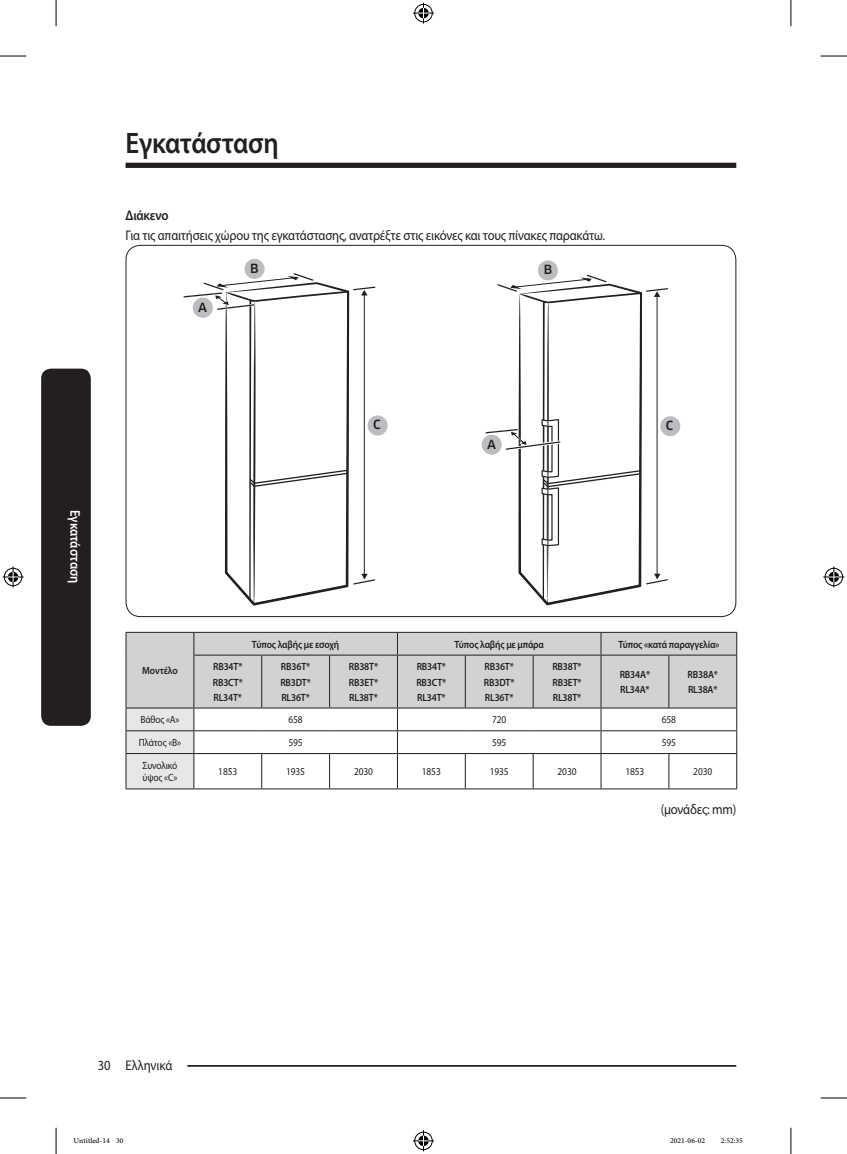
<style>
.page{position:relative;width:847px;height:1154px;background:#fff}
.page>*{position:absolute;margin:0;border:0;box-sizing:border-box;transform-origin:0 0}
.t1{font:600 29.75px "Myriad Pro";letter-spacing:-.01em;color:#231f20;scale:.9 1}
.t2{font:14px "Myriad Pro";letter-spacing:-.015em;color:#231f20;scale:.9 1}
.t3{font:600 14px "Myriad Pro";color:#fff;scale:.9 1}
.t4{font:600 14px "Myriad Pro";letter-spacing:-.015em;color:#231f20;scale:.9 1}
.t5{font:500 12.42px "Samsung Clan Pro";color:#231f20}
.t6{font:600 10.5px/15px "Myriad Pro";letter-spacing:-.015em;color:#231f20;text-align:justify;scale:.9 1}
.t7{font:10.5px/12.6px "Myriad Pro";letter-spacing:-.015em;color:#231f20;scale:.9 1}
.t8{font:10.5px "Adobe Arabic";color:#000}
</style>
<div class="page">
<div style="left:125px;top:163px;width:611px;height:5px;background:#231f20"></div>
<hr style="left:125px;top:1065px;width:611px;height:2px;background:#231f20">
<div style="left:111px;top:1055px;width:76px;height:17px;background:#fff"></div>
<div style="left:41px;top:369px;width:50px;height:357px;background:#231f20;border-radius:10px"></div>
<svg style="left:485px;top:273px;width:183px;height:331px"></svg>
<svg style="left:183px;top:271px;width:194px;height:333px"></svg>
<div style="left:537px;top:260px;width:20px;height:20px;background:#bcbdc0;border-radius:50%"></div>
<div style="left:660px;top:416px;width:20px;height:20px;background:#bcbdc0;border-radius:50%"></div>
<div style="left:481px;top:435px;width:20px;height:20px;background:#bcbdc0;border-radius:50%"></div>
<div style="left:193px;top:298px;width:20px;height:20px;background:#bcbdc0;border-radius:50%"></div>
<div style="left:244px;top:259px;width:20px;height:20px;background:#bcbdc0;border-radius:50%"></div>
<div style="left:367px;top:415px;width:20px;height:20px;background:#bcbdc0;border-radius:50%"></div>
<div style="left:126px;top:633px;width:610px;height:74px;background:#d1d2d4"></div>
<hr style="left:125px;top:632px;width:69px;height:1px;background:#231f20">
<svg style="left:125px;top:633px;width:1px;height:22px"></svg>
<hr style="left:194px;top:632px;width:67px;height:1px;background:#231f20">
<svg style="left:193px;top:633px;width:1px;height:22px"></svg>
<hr style="left:261px;top:632px;width:68px;height:1px;background:#231f20">
<hr style="left:329px;top:632px;width:68px;height:1px;background:#231f20">
<hr style="left:397px;top:632px;width:68px;height:1px;background:#231f20">
<svg style="left:397px;top:633px;width:1px;height:22px"></svg>
<hr style="left:465px;top:632px;width:68px;height:1px;background:#231f20">
<hr style="left:533px;top:632px;width:67px;height:1px;background:#231f20">
<hr style="left:600px;top:632px;width:68px;height:1px;background:#231f20">
<svg style="left:600px;top:633px;width:1px;height:22px"></svg>
<hr style="left:668px;top:632px;width:68px;height:1px;background:#231f20">
<svg style="left:736px;top:633px;width:1px;height:22px"></svg>
<hr style="left:125px;top:655px;width:1px;height:52px;background:#231f20">
<hr style="left:193px;top:655px;width:68px;height:1px;background:#231f20">
<hr style="left:193px;top:655px;width:1px;height:52px;background:#231f20">
<hr style="left:261px;top:655px;width:68px;height:1px;background:#231f20">
<hr style="left:261px;top:655px;width:1px;height:52px;background:#231f20">
<hr style="left:329px;top:655px;width:68px;height:1px;background:#231f20">
<hr style="left:329px;top:655px;width:1px;height:52px;background:#231f20">
<hr style="left:397px;top:655px;width:68px;height:1px;background:#231f20">
<hr style="left:397px;top:655px;width:1px;height:52px;background:#231f20">
<hr style="left:465px;top:655px;width:68px;height:1px;background:#231f20">
<hr style="left:464px;top:655px;width:1px;height:52px;background:#231f20">
<hr style="left:533px;top:655px;width:67px;height:1px;background:#231f20">
<hr style="left:532px;top:655px;width:1px;height:52px;background:#231f20">
<hr style="left:600px;top:655px;width:68px;height:1px;background:#231f20">
<hr style="left:600px;top:655px;width:1px;height:52px;background:#231f20">
<hr style="left:668px;top:655px;width:68px;height:1px;background:#231f20">
<hr style="left:668px;top:655px;width:1px;height:52px;background:#231f20">
<hr style="left:736px;top:655px;width:1px;height:52px;background:#231f20">
<hr style="left:125px;top:707px;width:69px;height:1px;background:#231f20">
<hr style="left:194px;top:707px;width:67px;height:1px;background:#231f20">
<hr style="left:261px;top:707px;width:68px;height:1px;background:#231f20">
<hr style="left:329px;top:707px;width:68px;height:1px;background:#231f20">
<hr style="left:397px;top:707px;width:68px;height:1px;background:#231f20">
<hr style="left:465px;top:707px;width:68px;height:1px;background:#231f20">
<hr style="left:533px;top:707px;width:67px;height:1px;background:#231f20">
<hr style="left:600px;top:707px;width:68px;height:1px;background:#231f20">
<hr style="left:668px;top:707px;width:68px;height:1px;background:#231f20">
<hr style="left:194px;top:730px;width:67px;height:1px;background:#231f20">
<svg style="left:125px;top:708px;width:69px;height:80px;background:#dedfe1"></svg>
<hr style="left:261px;top:730px;width:68px;height:1px;background:#231f20">
<hr style="left:329px;top:730px;width:68px;height:1px;background:#231f20">
<hr style="left:397px;top:730px;width:68px;height:1px;background:#231f20">
<svg style="left:397px;top:708px;width:1px;height:45px"></svg>
<hr style="left:465px;top:730px;width:68px;height:1px;background:#231f20">
<hr style="left:533px;top:730px;width:67px;height:1px;background:#231f20">
<hr style="left:600px;top:730px;width:68px;height:1px;background:#231f20">
<svg style="left:600px;top:708px;width:1px;height:45px"></svg>
<hr style="left:668px;top:730px;width:68px;height:1px;background:#231f20">
<svg style="left:736px;top:708px;width:1px;height:45px"></svg>
<hr style="left:125px;top:753px;width:69px;height:1px;background:#231f20">
<hr style="left:125px;top:754px;width:1px;height:34px;background:#231f20">
<hr style="left:194px;top:753px;width:67px;height:1px;background:#231f20">
<hr style="left:193px;top:754px;width:1px;height:34px;background:#231f20">
<hr style="left:261px;top:753px;width:68px;height:1px;background:#231f20">
<hr style="left:261px;top:754px;width:1px;height:34px;background:#231f20">
<hr style="left:329px;top:753px;width:68px;height:1px;background:#231f20">
<hr style="left:329px;top:754px;width:1px;height:34px;background:#231f20">
<hr style="left:397px;top:753px;width:68px;height:1px;background:#231f20">
<hr style="left:397px;top:754px;width:1px;height:34px;background:#231f20">
<hr style="left:465px;top:753px;width:68px;height:1px;background:#231f20">
<hr style="left:464px;top:754px;width:1px;height:34px;background:#231f20">
<hr style="left:533px;top:753px;width:67px;height:1px;background:#231f20">
<hr style="left:532px;top:754px;width:1px;height:34px;background:#231f20">
<hr style="left:600px;top:753px;width:68px;height:1px;background:#231f20">
<hr style="left:600px;top:754px;width:1px;height:34px;background:#231f20">
<hr style="left:668px;top:753px;width:68px;height:1px;background:#231f20">
<hr style="left:668px;top:754px;width:1px;height:34px;background:#231f20">
<hr style="left:736px;top:754px;width:1px;height:34px;background:#231f20">
<hr style="left:125px;top:788px;width:69px;height:1px;background:#231f20">
<hr style="left:194px;top:788px;width:67px;height:1px;background:#231f20">
<hr style="left:261px;top:788px;width:68px;height:1px;background:#231f20">
<hr style="left:329px;top:788px;width:68px;height:1px;background:#231f20">
<hr style="left:397px;top:788px;width:68px;height:1px;background:#231f20">
<hr style="left:465px;top:788px;width:68px;height:1px;background:#231f20">
<hr style="left:533px;top:788px;width:67px;height:1px;background:#231f20">
<hr style="left:600px;top:788px;width:68px;height:1px;background:#231f20">
<hr style="left:668px;top:788px;width:68px;height:1px;background:#231f20">
<svg style="left:0;top:56px;width:26px;height:1px"></svg>
<svg style="left:820px;top:56px;width:26px;height:1px"></svg>
<svg style="left:0;top:1097px;width:26px;height:1px"></svg>
<svg style="left:820px;top:1097px;width:26px;height:1px"></svg>
<svg style="left:56px;top:0;width:1px;height:26px"></svg>
<svg style="left:56px;top:1128px;width:1px;height:26px"></svg>
<svg style="left:790px;top:0;width:1px;height:26px"></svg>
<svg style="left:790px;top:1128px;width:1px;height:26px"></svg>
<svg style="left:413px;top:3px;width:21px;height:21px"></svg>
<svg style="left:413px;top:1130px;width:21px;height:21px"></svg>
<svg style="left:3px;top:566px;width:21px;height:21px"></svg>
<svg style="left:823px;top:566px;width:21px;height:21px"></svg>
<h1 class="t1" style="left:125px;top:126px;width:172px">Εγκατάσταση</h1>
<h2 class="t4" style="left:125px;top:208px;width:49px">Διάκενο</h2>
<h2 class="t2" style="left:125px;top:227px;width:534px">Για τις απαιτήσεις χώρου της εγκατάστασης, ανατρέξτε στις εικόνες και τους πίνακες παρακάτω.</h2>
<p class="t5" style="left:543px;top:263px;width:10px">B</p>
<p class="t5" style="left:250px;top:261px;width:10px">B</p>
<h2 class="t3" style="left:83px;top:510px;width:83px;rotate:90deg">Εγκατάσταση</h2>
<p class="t5" style="left:198px;top:300px;width:10px">A</p>
<p class="t5" style="left:373px;top:418px;width:9px">C</p>
<p class="t5" style="left:487px;top:437px;width:10px">A</p>
<p class="t5" style="left:665px;top:418px;width:9px">C</p>
<p class="t6" style="left:142px;top:663px;width:41px">Μοντέλο</p>
<p class="t6" style="left:252px;top:637px;width:98px">Τύπος λαβής με εσοχή</p>
<p class="t6" style="left:454px;top:637px;width:101px">Τύπος λαβής με μπάρα</p>
<p class="t6" style="left:618px;top:637px;width:114px">Τύπος «κατά παραγγελία»</p>
<p class="t6" style="left:213px;top:659px;width:35px">RB34T* RB3CT* RL34T*</p>
<p class="t6" style="left:280px;top:659px;width:35px">RB36T* RB3DT* RL36T*</p>
<p class="t6" style="left:349px;top:659px;width:34px">RB38T* RB3ET* RL38T*</p>
<p class="t6" style="left:416px;top:659px;width:35px">RB34T* RB3CT* RL34T*</p>
<p class="t6" style="left:484px;top:659px;width:35px">RB36T* RB3DT* RL36T*</p>
<p class="t6" style="left:552px;top:659px;width:34px">RB38T* RB3ET* RL38T*</p>
<p class="t6" style="left:619px;top:667px;width:35px">RB34A*<br>RL34A*</p>
<p class="t6" style="left:687px;top:667px;width:35px">RB38A*<br>RL38A*</p>
<p class="t7" style="left:140px;top:714px;width:45px">Βάθος «A»</p>
<p class="t7" style="left:288px;top:714px;width:17px">658</p>
<p class="t7" style="left:492px;top:714px;width:17px">720</p>
<p class="t7" style="left:661px;top:714px;width:17px">658</p>
<p class="t7" style="left:139px;top:736px;width:48px">Πλάτος «B»</p>
<p class="t7" style="left:288px;top:736px;width:17px">595</p>
<p class="t7" style="left:492px;top:736px;width:17px">595</p>
<p class="t7" style="left:661px;top:736px;width:17px">595</p>
<p class="t7" style="left:142px;top:759px;width:40px">Συνολικό ύψος «C»</p>
<p class="t7" style="left:218px;top:765px;width:23px">1853</p>
<p class="t7" style="left:286px;top:765px;width:23px">1935</p>
<p class="t7" style="left:354px;top:765px;width:23px">2030</p>
<p class="t7" style="left:421px;top:765px;width:23px">1853</p>
<p class="t7" style="left:489px;top:765px;width:23px">1935</p>
<p class="t7" style="left:557px;top:765px;width:23px">2030</p>
<p class="t7" style="left:625px;top:765px;width:23px">1853</p>
<p class="t7" style="left:693px;top:765px;width:23px">2030</p>
<h2 class="t2" style="left:660px;top:801px;width:85px">(μονάδες: mm)</h2>
<h2 class="t2" style="left:98px;top:1057px;width:84px">30 Ελληνικά</h2>
<p class="t8" style="left:74px;top:1133px;width:51px">Untitled-14 30</p>
<p class="t8" style="left:669px;top:1133px;width:37px">2021-06-02</p>
<p class="t8" style="left:720px;top:1133px;width:24px">2:52:35</p>
</div>
